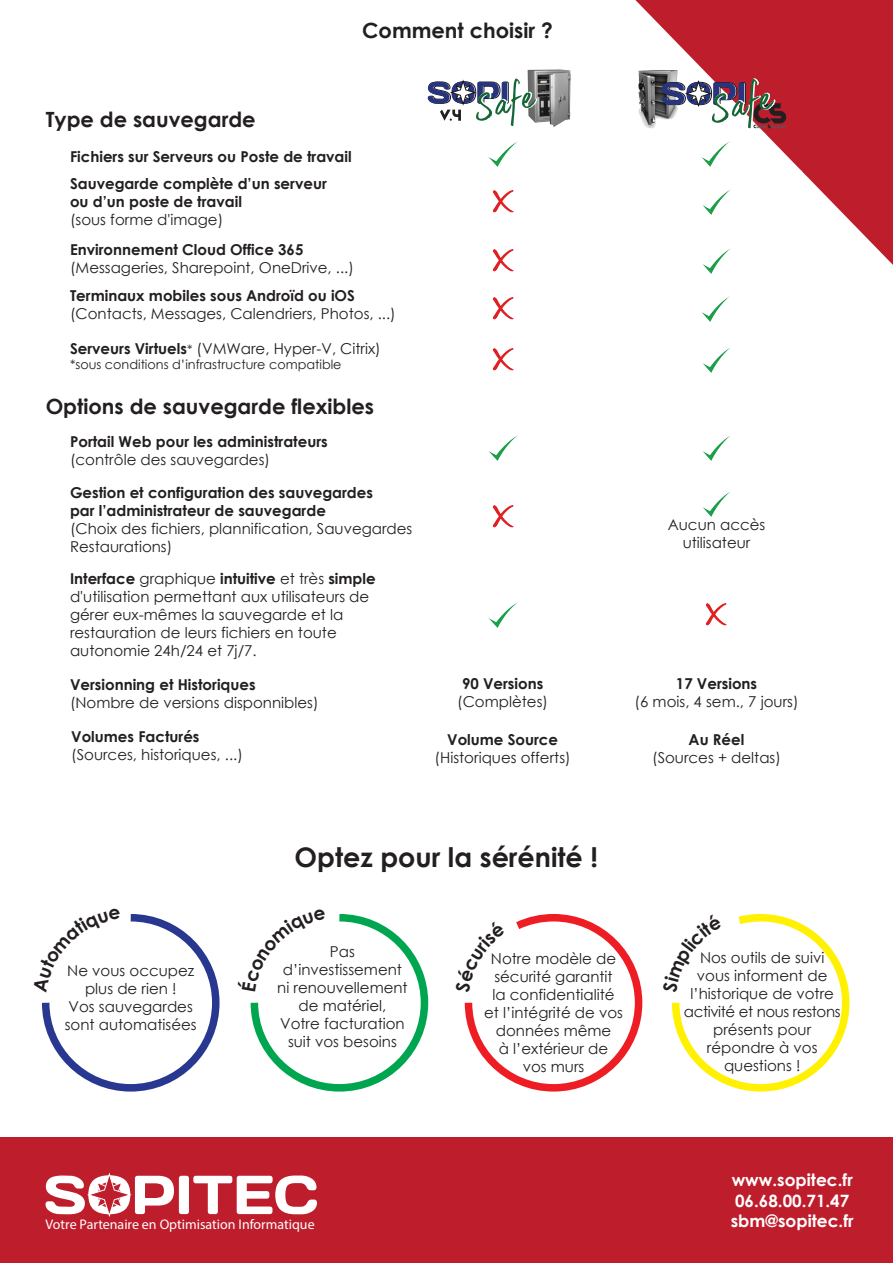
<style>
.page{position:relative;width:893px;height:1263px;background:#fff}
.page>*{position:absolute;margin:0;border:0;box-sizing:border-box;transform-origin:0 0}
.t1{font:54.75px "Days One";color:#fff}
.t2{font:700 27px "Century Gothic";color:#231f20}
.t3{font:700 21px "Century Gothic";color:#231f20}
.t4{font:700 16.95px/20.4px "Century Gothic";color:#fff}
.t5{font:15px/18px "Century Gothic";color:#231f20;text-align:center}
.t6{font:700 15px/27.5px "Century Gothic";color:#231f20}
.t7{font:13.95px "Myriad Pro";color:#fff}
.t8{font:12.75px "Century Gothic";color:#231f20}
.s1{font-weight:700}
.s2{font-size:12.75px}
.s3{font-size:53.4px}
</style>
<div class="page">
<div style="left:0;top:1138px;width:893px;height:125px;background:#be1d2c"></div>
<svg style="left:635px;top:0;width:258px;height:265px;fill:#be1d2c"></svg>
<img style="left:489px;top:142px;width:28px;height:25px">
<img style="left:702px;top:142px;width:28px;height:25px">
<img style="left:702px;top:189px;width:29px;height:25px">
<img style="left:702px;top:248px;width:29px;height:25px">
<img style="left:702px;top:296px;width:28px;height:25px">
<img style="left:702px;top:347px;width:29px;height:25px">
<img style="left:489px;top:436px;width:28px;height:25px">
<img style="left:702px;top:436px;width:28px;height:25px">
<img style="left:702px;top:491px;width:29px;height:25px">
<img style="left:489px;top:603px;width:28px;height:24px">
<svg style="left:88px;top:1173px;width:44px;height:44px"></svg>
<hr style="left:42px;top:171px;width:760px;height:1px;background:#fff">
<hr style="left:42px;top:235px;width:811px;height:1px;background:#fff">
<img style="left:492px;top:190px;width:22px;height:23px">
<img style="left:492px;top:249px;width:22px;height:23px">
<img style="left:492px;top:297px;width:22px;height:23px">
<img style="left:492px;top:348px;width:22px;height:23px">
<img style="left:492px;top:506px;width:22px;height:22px">
<img style="left:705px;top:603px;width:22px;height:23px">
<img style="left:635px;top:51px;width:60px;height:84px">
<svg style="left:662px;top:78px;width:124px;height:59px"></svg>
<img style="left:527px;top:69px;width:43px;height:57px">
<svg style="left:428px;top:78px;width:109px;height:48px"></svg>
<svg style="left:671px;top:914px;width:179px;height:178px"></svg>
<svg style="left:464px;top:914px;width:179px;height:178px"></svg>
<svg style="left:250px;top:914px;width:179px;height:178px"></svg>
<svg style="left:41px;top:914px;width:179px;height:178px"></svg>
<h3 class="t3" style="left:362px;top:14px;width:192px">Comment choisir ?</h3>
<h3 class="t3" style="left:46px;top:103px;width:211px">Type de sauvegarde</h3>
<p class="t6" style="left:70px;top:142px;width:283px">Fichiers sur Serveurs ou Poste de travail<br>Sauvegarde complète d’un serveur</p>
<p class="t6" style="left:70px;top:187px;width:173px">ou d’un poste de travail</p>
<p class="t5" style="left:70px;top:211px;width:155px">(sous forme d'image)</p>
<p class="t6" style="left:70px;top:235px;width:235px">Environnement Cloud Office 365</p>
<p class="t5" style="left:70px;top:258px;width:285px">(Messageries, Sharepoint, OneDrive, ...)</p>
<p class="t6" style="left:70px;top:281px;width:287px">Terminaux mobiles sous Androïd ou iOS</p>
<p class="t5" style="left:70px;top:304px;width:327px">(Contacts, Messages, Calendriers, Photos, ...)</p>
<p class="t5" style="left:70px;top:339px;width:312px"><span class="s1">Serveurs Virtuels</span><span class="s2">*</span> (VMWare, Hyper-V, Citrix)</p>
<p class="t8" style="left:70px;top:355px;width:273px">*sous conditions d’infrastructure compatible</p>
<h3 class="t3" style="left:46px;top:390px;width:330px">Options de sauvegarde flexibles</h3>
<p class="t6" style="left:70px;top:427px;width:259px">Portail Web pour les administrateurs</p>
<p class="t5" style="left:70px;top:450px;width:202px">(contrôle des sauvegardes)</p>
<p class="t6" style="left:70px;top:483px;width:304px;line-height:18px">Gestion et configuration des sauvegardes par l’administrateur de sauvegarde</p>
<p class="t5" style="left:70px;top:519px;width:344px;text-align:left">(Choix des fichiers, plannification, Sauvegardes<br>Restaurations)</p>
<p class="t5" style="left:70px;top:569px;width:307px;text-align:left"><span class="s1">Interface</span> graphique <span class="s1">intuitive</span> et très <span class="s1">simple </span>d'utilisation permettant aux utilisateurs de gérer eux-mêmes la sauvegarde et la restauration de leurs fichiers en toute autonomie 24h/24 et 7j/7.</p>
<p class="t6" style="left:70px;top:670px;width:187px">Versionning et Historiques</p>
<p class="t5" style="left:70px;top:693px;width:250px">(Nombre de versions disponnibles)</p>
<p class="t6" style="left:71px;top:722px;width:130px">Volumes Facturés</p>
<p class="t5" style="left:71px;top:745px;width:173px">(Sources, historiques, ...)</p>
<p class="t6" style="left:462px;top:670px;width:83px">90 Versions</p>
<p class="t5" style="left:457px;top:693px;width:92px">(Complètes)</p>
<p class="t6" style="left:447px;top:725px;width:112px">Volume Source</p>
<p class="t5" style="left:435px;top:748px;width:138px">(Historiques offerts)</p>
<p class="t5" style="left:668px;top:515px;width:99px">Aucun accès utilisateur</p>
<p class="t6" style="left:676px;top:670px;width:83px">17 Versions</p>
<p class="t5" style="left:635px;top:693px;width:165px">(6 mois, 4 sem., 7 jours)</p>
<p class="t6" style="left:689px;top:725px;width:57px">Au Réel</p>
<p class="t5" style="left:652px;top:748px;width:130px">(Sources + deltas)</p>
<p class="t5" style="left:65px;top:962px;width:133px">Ne vous occupez plus de rien !<br>Vos sauvegardes sont automatisées</p>
<h2 class="t2" style="left:295px;top:837px;width:305px">Optez pour la sérénité !</h2>
<p class="t5" style="left:277px;top:942px;width:132px">Pas d’investissement ni renouvellement de matériel,<br>Votre facturation suit vos besoins</p>
<p class="t5" style="left:484px;top:949px;width:140px">Notre modèle de sécurité garantit<br>la confidentialité et l’intégrité de vos données même<br>à l’extérieur de<br>vos murs</p>
<p class="t5" style="left:684px;top:948px;width:158px">Nos outils de suivi vous informent de l’historique de votre activité et nous restons présents pour répondre à vos questions !</p>
<p class="t4" style="left:732px;top:1169px;width:123px">www.sopitec.fr<br>06.68.00.71.47</p>
<h1 class="t1" style="left:44px;top:1159px;width:276px">S<span class="s3">O</span>PITEC</h1>
<p class="t7" style="left:46px;top:1216px;width:271px">Votre Partenaire en Optimisation Informatique</p>
<p class="t4" style="left:731px;top:1210px;width:124px">sbm@sopitec.fr</p>
</div>
